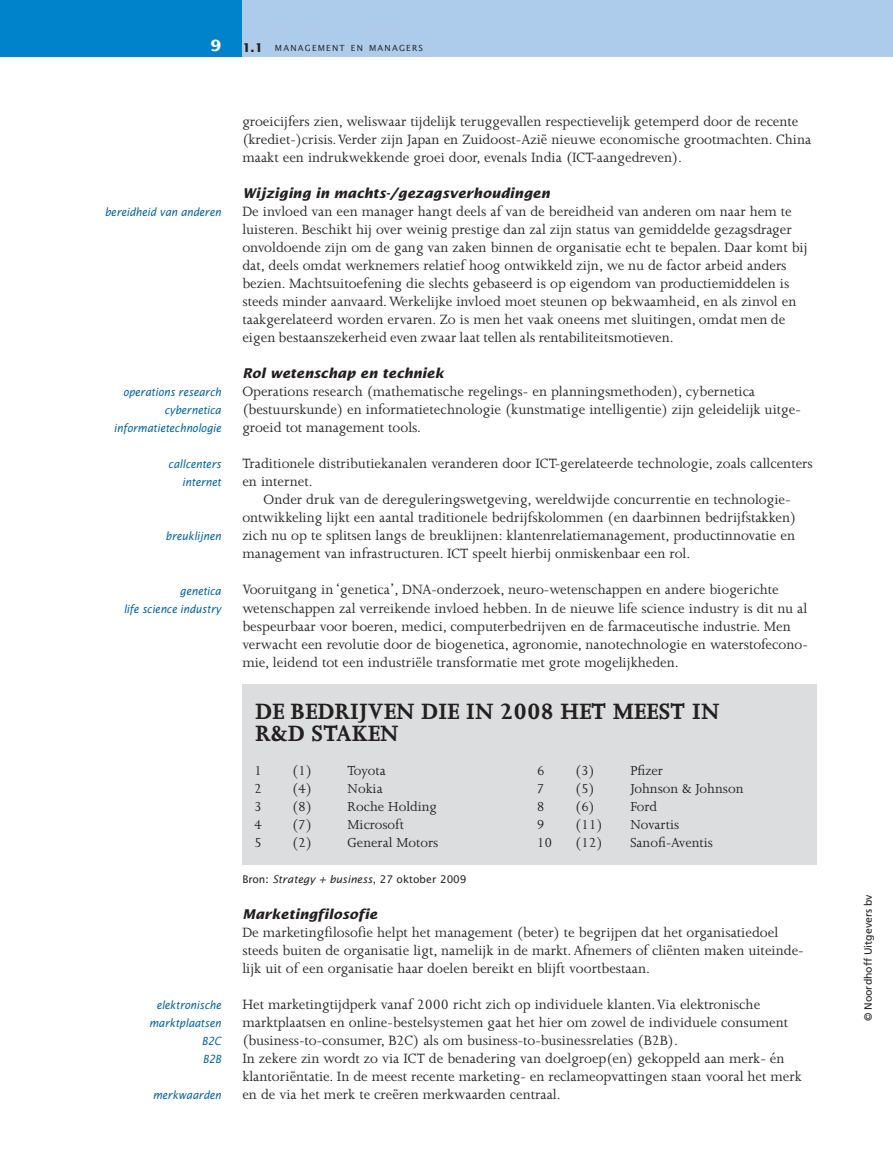
<style>
.page{position:relative;width:893px;height:1149px;background:#fff}
.page>*{position:absolute;margin:0;border:0;box-sizing:border-box;transform-origin:0 0}
.t1{font:700 25.5px/22.5px "Joanna MT Std";color:#231f20}
.t2{font:15.45px/18px "Joanna MT Std";color:#231f20}
.t3{font:700 15.45px "Lucida Sans";color:#fff}
.t4{font:15px "Joanna MT Std";color:#231f20}
.t5{font:italic 700 13.5px "Lucida Sans";color:#231f20}
.t6{font:italic 11.25px/18px "Lucida Sans";color:#0063a1;text-align:right;scale:.9 1}
.t7{font:10.5px "Lucida Sans";color:#231f20}
.t8{font:10.5px "Frutiger";color:#231f20}
.t9{font:8.4px "Lucida Sans";letter-spacing:.145em;color:#231f20}
.s1{font-weight:700;font-size:12px}
.s2{font-style:italic}
</style>
<div class="page">
<div style="left:0;top:0;width:242px;height:56px;background:#0083ca"></div>
<div style="left:242px;top:0;width:651px;height:56px;background:#adccec"></div>
<div style="left:242px;top:684px;width:574px;height:180px;background:#dcddde"></div>
<p class="t3" style="left:210px;top:40px;width:12px">9</p>
<p class="t9" style="left:242px;top:45px;width:182px"><span class="s1">1.1</span> MANAGEMENT EN MANAGERS</p>
<p class="t6" style="left:105px;top:204px;width:131px">bereidheid van anderen</p>
<p class="t6" style="left:114px;top:384px;width:121px">operations research cybernetica informatietechnologie</p>
<p class="t6" style="left:168px;top:456px;width:60px">callcenters internet</p>
<p class="t6" style="left:166px;top:528px;width:63px">breuklijnen</p>
<p class="t6" style="left:124px;top:582px;width:110px">genetica<br>life science industry</p>
<p class="t6" style="left:149px;top:996px;width:81px">elektronische marktplaatsen<br>B2C<br>B2B</p>
<p class="t6" style="left:153px;top:1086px;width:78px">merkwaarden</p>
<p class="t2" style="left:242px;top:114px;width:570px">groeicijfers zien, weliswaar tijdelijk teruggevallen respectievelijk getemperd door de recente (krediet-)crisis. Verder zijn Japan en Zuidoost-Azië nieuwe economische grootmachten. China maakt een indrukwekkende groei door, evenals India (ICT-aangedreven).</p>
<p class="t5" style="left:242px;top:188px;width:309px">Wijziging in machts-/gezagsverhoudingen</p>
<p class="t2" style="left:242px;top:204px;width:567px">De invloed van een manager hangt deels af van de bereidheid van anderen om naar hem te luisteren. Beschikt hij over weinig prestige dan zal zijn status van gemiddelde gezagsdrager onvoldoende zijn om de gang van zaken binnen de organisatie echt te bepalen. Daar komt bij dat, deels omdat werknemers relatief hoog ontwikkeld zijn, we nu de factor arbeid anders bezien. Machtsuitoefening die slechts gebaseerd is op eigendom van productiemiddelen is steeds minder aanvaard. Werkelijke invloed moet steunen op bekwaamheid, en als zinvol en taakgerelateerd worden ervaren. Zo is men het vaak oneens met sluitingen, omdat men de eigen bestaanszekerheid even zwaar laat tellen als rentabiliteitsmotieven.</p>
<p class="t5" style="left:242px;top:368px;width:203px">Rol wetenschap en techniek</p>
<p class="t2" style="left:242px;top:384px;width:560px">Operations research (mathematische regelings- en planningsmethoden), cybernetica (bestuurskunde) en informatietechnologie (kunstmatige intelligentie) zijn geleidelijk uitge&shy;groeid tot management tools.</p>
<p class="t2" style="left:242px;top:456px;width:572px">Traditionele distributiekanalen veranderen door ICT-gerelateerde technologie, zoals callcenters en internet.</p>
<p class="t2" style="left:242px;top:492px;width:555px;text-indent:21px">Onder druk van de dereguleringswetgeving, wereldwijde concurrentie en technologie&shy;ontwikkeling lijkt een aantal traditionele bedrijfskolommen (en daarbinnen bedrijfstakken) zich nu op te splitsen langs de breuklijnen: klantenrelatiemanagement, productinnovatie en management van infrastructuren. ICT speelt hierbij onmiskenbaar een rol.</p>
<p class="t2" style="left:242px;top:582px;width:567px">Vooruitgang in ‘genetica’, DNA-onderzoek, neuro-wetenschappen en andere biogerichte wetenschappen zal verreikende invloed hebben. In de nieuwe life science industry is dit nu al bespeurbaar voor boeren, medici, computerbedrijven en de farmaceutische industrie. Men verwacht een revolutie door de biogenetica, agronomie, nanotechnologie en waterstofecono&shy;mie, leidend tot een industriële transformatie met grote mogelijkheden.</p>
<h1 class="t1" style="left:255px;top:701px;width:466px">DE BEDRIJVEN DIE IN 2008 HET MEEST IN<br>R&amp;D STAKEN</h1>
<p class="t4" style="left:254px;top:764px;width:9px">1</p>
<p class="t4" style="left:292px;top:764px;width:95px">(1) Toyota</p>
<p class="t4" style="left:254px;top:782px;width:9px">2</p>
<p class="t4" style="left:292px;top:782px;width:92px">(4) Nokia</p>
<p class="t4" style="left:254px;top:800px;width:9px">3</p>
<p class="t4" style="left:292px;top:800px;width:146px">(8) Roche Holding</p>
<p class="t4" style="left:254px;top:818px;width:9px">4</p>
<p class="t4" style="left:292px;top:818px;width:113px">(7) Microsoft</p>
<p class="t4" style="left:254px;top:836px;width:9px">5</p>
<p class="t4" style="left:292px;top:836px;width:148px">(2) General Motors</p>
<p class="t4" style="left:537px;top:764px;width:9px">6</p>
<p class="t4" style="left:575px;top:764px;width:89px">(3) Pfizer</p>
<p class="t4" style="left:537px;top:782px;width:9px">7</p>
<p class="t4" style="left:575px;top:782px;width:170px">(5) Johnson &amp; Johnson</p>
<p class="t4" style="left:537px;top:800px;width:9px">8</p>
<p class="t4" style="left:575px;top:800px;width:84px">(6) Ford</p>
<p class="t4" style="left:537px;top:818px;width:9px">9</p>
<p class="t4" style="left:575px;top:818px;width:29px">(11)</p>
<p class="t4" style="left:630px;top:818px;width:51px">Novartis</p>
<p class="t4" style="left:537px;top:836px;width:17px">10</p>
<p class="t4" style="left:575px;top:836px;width:29px">(12)</p>
<p class="t4" style="left:630px;top:836px;width:84px">Sanofi-Aventis</p>
<p class="t7" style="left:242px;top:874px;width:226px">Bron: <span class="s2">Strategy + business</span>, 27 oktober 2009</p>
<p class="t5" style="left:242px;top:908px;width:136px">Marketingfilosofie</p>
<p class="t2" style="left:242px;top:924px;width:563px">De marketingfilosofie helpt het management (beter) te begrijpen dat het organisatiedoel steeds buiten de organisatie ligt, namelijk in de markt. Afnemers of cliënten maken uiteinde&shy;lijk uit of een organisatie haar doelen bereikt en blijft voortbestaan.</p>
<p class="t2" style="left:242px;top:996px;width:561px">Het marketingtijdperk vanaf 2000 richt zich op individuele klanten. Via elektronische marktplaatsen en online<span class="s2">-</span>bestelsystemen gaat het hier om zowel de individuele consument (business-to-consumer, B2C) als om business-to-businessrelaties (B2B).<br>In zekere zin wordt zo via ICT de benadering van doelgroep(en) gekoppeld aan merk- én klantoriëntatie. In de meest recente marketing- en reclameopvattingen staan vooral het merk en de via het merk te creëren merkwaarden centraal.</p>
<p class="t8" style="left:864px;top:1020px;width:128px;rotate:-90deg">© Noordhoff Uitgevers bv</p>
</div>
